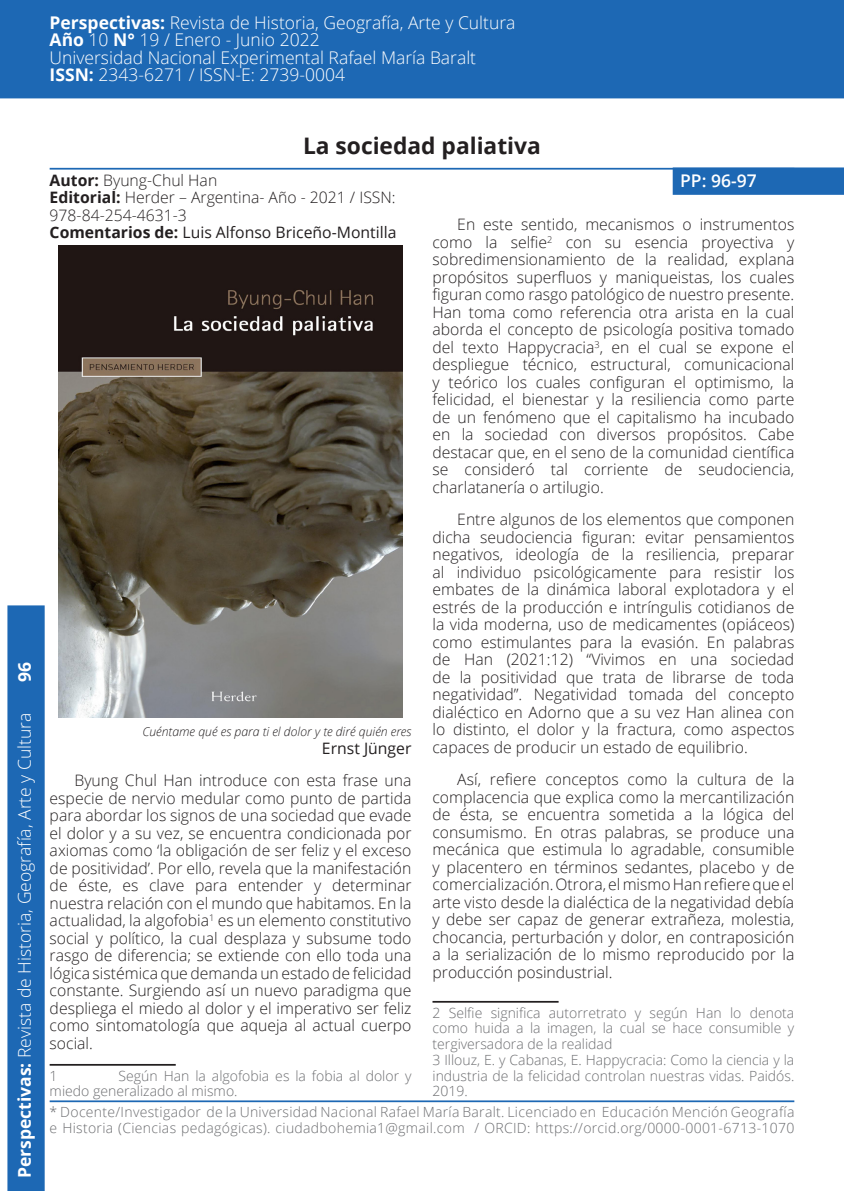
<style>
.page{position:relative;width:844px;height:1191px;background:#fff}
.page>*{position:absolute;margin:0;border:0;box-sizing:border-box;transform-origin:0 0}
.t1{font:700 22.75px "Open Sans";color:#231f20}
.t2{font:300 17.5px/17.5px "Open Sans";color:#fff}
.t3{font:600 17.5px "Open Sans";color:#fff}
.t4{font:700 17.5px "Open Sans";color:#fff}
.t5{font:300 15.75px/17.5px "Open Sans";color:#231f20;text-align:justify}
.t6{font:15.75px "Open Sans";color:#231f20}
.t7{font:300 14px/15.8px "Open Sans";letter-spacing:.02em;color:#6c6d70;text-align:justify}
.t8{font:300 14px/15.8px "Open Sans";color:#6c6d70}
.t9{font:italic 300 12.25px "Open Sans";color:#231f20}
.s1{font-weight:700}
</style>
<div class="page">
<div style="left:0;top:0;width:843px;height:98px;background:#1d68b4"></div>
<div style="left:7px;top:605px;width:38px;height:586px;background:#1d68b4"></div>
<hr style="left:50px;top:168px;width:744px;height:2px;background:#1d68b4">
<hr style="left:50px;top:1100px;width:744px;height:2px;background:#1d68b4">
<hr style="left:50px;top:1064px;width:126px;height:1px;background:#231f20">
<img style="left:59px;top:245px;width:343px;height:472px">
<hr style="left:432px;top:1001px;width:126px;height:1px;background:#231f20">
<div style="left:673px;top:168px;width:169px;height:26px;background:#1d68b4"></div>
<div style="left:672px;top:167px;width:171px;height:28px;border:2px solid #1d68b4"></div>
<p class="t2" style="left:50px;top:13px;width:467px"><span class="s1">Perspectivas:</span> Revista de Historia, Geografía, Arte y Cultura <span class="s1">Año</span> 10 <span class="s1">N°</span> 19 / Enero - Junio 2022<br>Universidad Nacional Experimental Rafael María Baralt <span class="s1">ISSN:</span> 2343-6271 / ISSN-E: 2739-0004</p>
<p class="t4" style="left:12px;top:682px;width:21px;rotate:-90deg">96</p>
<p class="t2" style="left:15px;top:1178px;width:467px;rotate:-90deg"><span class="s1">Perspectivas:</span> Revista de Historia, Geografía, Arte y Cultura</p>
<p class="t1" style="left:303px;top:129px;width:239px">La sociedad paliativa</p>
<p class="t5" style="left:50px;top:171px;width:169px"><span class="s1">Autor:</span> Byung-Chul Han</p>
<p class="t5" style="left:50px;top:188px;width:347px"><span class="s1">Editorial:</span> Herder – Argentina- Año - 2021 / ISSN:<br>978-84-254-4631-3</p>
<p class="t6" style="left:50px;top:222px;width:348px"><span class="s1">Comentarios de:</span> Luis Alfonso Briceño-Montilla</p>
<p class="t9" style="left:142px;top:723px;width:270px">Cuéntame qué es para ti el dolor y te diré quién eres</p>
<p class="t6" style="left:322px;top:737px;width:91px">Ernst Jünger</p>
<p class="t5" style="left:50px;top:771px;width:363px;text-indent:25px">Byung Chul Han introduce con esta frase una especie de nervio medular como punto de partida para abordar los signos de una sociedad que evade el dolor y a su vez, se encuentra condicionada por axiomas como ‘la obligación de ser feliz y el exceso de positividad’. Por ello, revela que la manifestación de éste, es clave para entender y determinar nuestra relación con el mundo que habitamos. En la actualidad, la algofobia<sup>1</sup> es un elemento constitutivo social y político, la cual desplaza y subsume todo rasgo de diferencia; se extiende con ello toda una lógica sistémica que demanda un estado de felicidad constante. Surgiendo así un nuevo paradigma que despliega el miedo al dolor y el imperativo ser feliz como sintomatología que aqueja al actual cuerpo social.</p>
<p class="t7" style="left:50px;top:1067px;width:9px">1</p>
<p class="t8" style="left:50px;top:1067px;width:363px;text-indent:69px">Según Han la algofobia es la fobia al dolor y miedo generalizado al mismo.</p>
<p class="t3" style="left:680px;top:168px;width:78px">PP: 96-97</p>
<p class="t5" style="left:432px;top:215px;width:363px;text-indent:25px">En este sentido, mecanismos o instrumentos como la selfie<sup>2</sup> con su esencia proyectiva y sobredimensionamiento de la realidad, explana propósitos superfluos y maniqueistas, los cuales figuran como rasgo patológico de nuestro presente.<br>Han toma como referencia otra arista en la cual aborda el concepto de psicología positiva tomado del texto Happycracia<sup>3</sup>, en el cual se expone el despliegue técnico, estructural, comunicacional y teórico los cuales configuran el optimismo, la felicidad, el bienestar y la resiliencia como parte de un fenómeno que el capitalismo ha incubado en la sociedad con diversos propósitos. Cabe destacar que, en el seno de la comunidad científica se consideró tal corriente de seudociencia, charlatanería o artilugio.</p>
<p class="t5" style="left:432px;top:510px;width:363px;text-indent:25px">Entre algunos de los elementos que componen dicha seudociencia figuran: evitar pensamientos negativos, ideología de la resiliencia, preparar al individuo psicológicamente para resistir los embates de la dinámica laboral explotadora y el estrés de la producción e intríngulis cotidianos de la vida moderna, uso de medicamentes (opiáceos) como estimulantes para la evasión. En palabras de Han (2021:12) “Vivimos en una sociedad de la positividad que trata de librarse de toda negatividad”. Negatividad tomada del concepto dialéctico en Adorno que a su vez Han alinea con lo distinto, el dolor y la fractura, como aspectos capaces de producir un estado de equilibrio.</p>
<p class="t5" style="left:432px;top:770px;width:363px;text-indent:25px">Así, refiere conceptos como la cultura de la complacencia que explica como la mercantilización de ésta, se encuentra sometida a la lógica del consumismo. En otras palabras, se produce una mecánica que estimula lo agradable, consumible y placentero en términos sedantes, placebo y de comercialización. Otrora, el mismo Han refiere que el arte visto desde la dialéctica de la negatividad debía y debe ser capaz de generar extrañeza, molestia, chocancia, perturbación y dolor, en contraposición a la serialización de lo mismo reproducido por la producción posindustrial.</p>
<p class="t7" style="left:432px;top:1004px;width:363px">2 Selfie significa autorretrato y según Han lo denota como huida a la imagen, la cual se hace consumible y tergiversadora de la realidad</p>
<p class="t7" style="left:432px;top:1051px;width:363px">3 Illouz, E. y Cabanas, E. Happycracia: Como la ciencia y la industria de la felicidad controlan nuestras vidas. Paidós.<br>2019.</p>
<p class="t7" style="left:50px;top:1104px;width:746px">* Docente/Investigador de la Universidad Nacional Rafael María Baralt. Licenciado en Educación Mención Geografía e Historia (Ciencias pedagógicas). ciudadbohemia1@gmail.com / ORCID: https://orcid.org/0000-0001-6713-1070</p>
</div>
